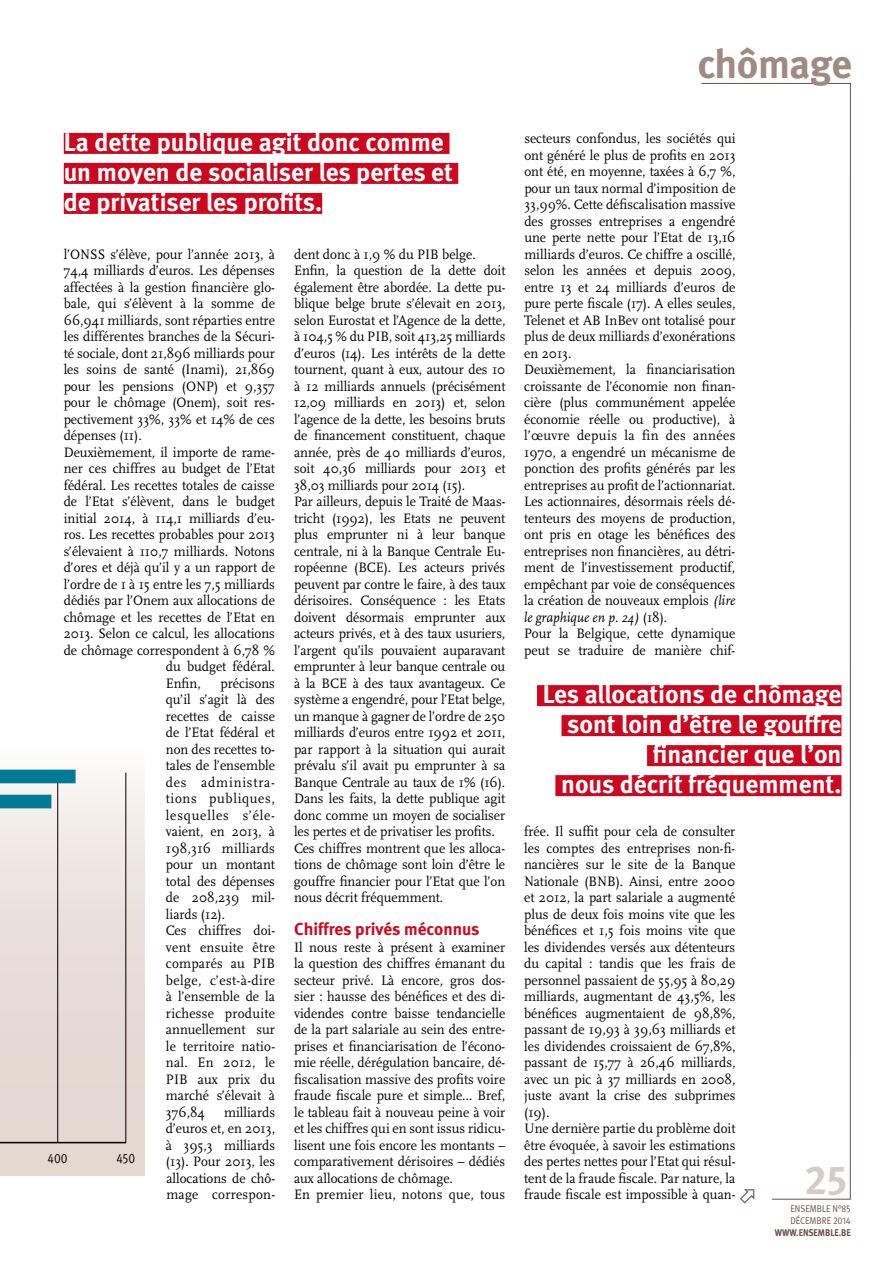
<style>
.page{position:relative;width:893px;height:1263px;background:#fff}
.page>*{position:absolute;margin:0;border:0;box-sizing:border-box;transform-origin:0 0}
.t1{font:700 40.5px "Meta";letter-spacing:-.015em;color:#a08b83}
.t2{font:40.5px "Meta Bold Expert";color:#d5cbc7}
.t3{font:700 25.5px/30px "Meta";color:#fff}
.t4{font:700 17.25px "Meta";color:#cd071e}
.t5{font:14.25px/16.5px "Scala";color:#000;scale:.95 1}
.t6{font:13.65px "Meta Normal Expert";color:#000;scale:.85 1}
.t7{font:9.75px/12px "Meta Normal";color:#6d5048;scale:.9 1}
.t8{font:700 9.75px "Meta";color:#6d5048;scale:.9 1}
.s1{font-style:italic}
.s2{font-family:"Meta Normal Expert"}
</style>
<div class="page">
<svg style="left:701px;top:83px;width:150px;height:1116px"></svg>
<div style="left:64px;top:133px;width:385px;height:21px;background:#cd071e"></div>
<div style="left:64px;top:163px;width:394px;height:21px;background:#cd071e"></div>
<div style="left:64px;top:193px;width:258px;height:21px;background:#cd071e"></div>
<div style="left:537px;top:685px;width:304px;height:21px;background:#cd071e"></div>
<div style="left:561px;top:715px;width:280px;height:21px;background:#cd071e"></div>
<div style="left:647px;top:745px;width:194px;height:21px;background:#cd071e"></div>
<div style="left:555px;top:775px;width:286px;height:21px;background:#cd071e"></div>
<div style="left:0;top:741px;width:145px;height:434px;background:linear-gradient(to bottom,#f8f4f2,#e0d0c8)"></div>
<svg style="left:0;top:768px;width:128px;height:376px;background:#e7ddd8"></svg>
<hr style="left:126px;top:772px;width:1px;height:371px;background:#000">
<hr style="left:57px;top:772px;width:1px;height:371px;background:#000">
<div style="left:0;top:770px;width:76px;height:13px;background:#007a96"></div>
<div style="left:0;top:795px;width:51px;height:13px;background:#007a96"></div>
<svg style="left:740px;top:1189px;width:14px;height:10px"></svg>
<h2 class="t3" style="left:64px;top:127px;width:391px">La dette publique agit donc comme un moyen de socialiser les pertes et de privatiser les profits.</h2>
<p class="t5" style="left:64px;top:246px;width:224px">l’ONSS s’élève, pour l’année 2013, à</p>
<p class="t5" style="left:64px;top:262px;width:224px">74,4 milliards d’euros. Les dépenses</p>
<p class="t5" style="left:64px;top:279px;width:224px">affectées à la gestion financière glo-</p>
<p class="t5" style="left:64px;top:295px;width:224px">bale, qui s’élèvent à la somme de</p>
<p class="t5" style="left:64px;top:312px;width:224px">66,941 milliards, sont réparties entre</p>
<p class="t5" style="left:64px;top:328px;width:224px">les différentes branches de la Sécuri-</p>
<p class="t5" style="left:64px;top:345px;width:224px">té sociale, dont 21,896 milliards pour</p>
<p class="t5" style="left:64px;top:361px;width:224px">les soins de santé (Inami), 21,869</p>
<p class="t5" style="left:64px;top:378px;width:224px">pour les pensions (ONP) et 9,357</p>
<p class="t5" style="left:64px;top:394px;width:224px">pour le chômage (Onem), soit res-</p>
<p class="t5" style="left:64px;top:411px;width:224px">pectivement 33%, 33% et 14% de ces</p>
<p class="t5" style="left:64px;top:427px;width:84px">dépenses (11).</p>
<p class="t5" style="left:64px;top:444px;width:224px">Deuxièmement, il importe de rame-</p>
<p class="t5" style="left:64px;top:460px;width:224px">ner ces chiffres au budget de l’Etat</p>
<p class="t5" style="left:64px;top:477px;width:224px">fédéral. Les recettes totales de caisse</p>
<p class="t5" style="left:64px;top:493px;width:224px">de l’Etat s’élèvent, dans le budget</p>
<p class="t5" style="left:64px;top:510px;width:224px">initial 2014, à 114,1 milliards d’eu-</p>
<p class="t5" style="left:64px;top:526px;width:224px">ros. Les recettes probables pour 2013</p>
<p class="t5" style="left:64px;top:543px;width:224px">s’élevaient à 110,7 milliards. Notons</p>
<p class="t5" style="left:64px;top:559px;width:224px">d’ores et déjà qu’il y a un rapport de</p>
<p class="t5" style="left:64px;top:576px;width:224px">l’ordre de 1 à 15 entre les 7,5 milliards</p>
<p class="t5" style="left:64px;top:592px;width:224px">dédiés par l’Onem aux allocations de</p>
<p class="t5" style="left:64px;top:609px;width:224px">chômage et les recettes de l’Etat en</p>
<p class="t5" style="left:64px;top:625px;width:224px">2013. Selon ce calcul, les allocations</p>
<p class="t5" style="left:64px;top:642px;width:224px">de chômage correspondent à 6,78 %</p>
<p class="t5" style="left:166px;top:658px;width:116px">du budget fédéral.</p>
<p class="t5" style="left:166px;top:675px;width:38px">Enfin,</p>
<p class="t5" style="left:166px;top:675px;width:116px;text-indent:55px">précisons qu’il s’agit là des recettes de caisse de l’Etat fédéral et non des recettes to&shy;tales de l’ensemble des administra&shy;tions publiques, lesquelles s’éle&shy;vaient, en 2013, à<br>198,316 milliards pour un montant total des dépenses de 208,239 mil&shy;liards (12).<br>Ces chiffres doi&shy;vent ensuite être comparés au PIB belge, c’est-à-dire à l’ensemble de la richesse produite annuellement sur le territoire natio&shy;nal. En 2012, le<br>PIB aux prix du marché s’élevait à<br>376,84</p>
<p class="t5" style="left:166px;top:1104px;width:116px;text-align:justify;text-indent:58px">milliards d’euros et, en 2013, à 395,3 milliards (13). Pour 2013, les allocations de chô&shy;mage correspon-</p>
<p class="t6" style="left:48px;top:1150px;width:25px">400</p>
<p class="t6" style="left:116px;top:1150px;width:24px">450</p>
<p class="t5" style="left:294px;top:246px;width:224px">dent donc à 1,9 % du PIB belge.<br>Enfin, la question de la dette doit également être abordée. La dette pu&shy;blique belge brute s’élevait en 2013, selon Eurostat et l’Agence de la dette, à 104,5 % du PIB, soit 413,25 milliards d’euros (14). Les intérêts de la dette tournent, quant à eux, autour des 10 à 12 milliards annuels (précisément 12,09 milliards en 2013) et, selon l’agence de la dette, les besoins bruts de financement constituent, chaque année, près de 40 milliards d’euros, soit 40,36 milliards pour 2013 et 38,03 milliards pour 2014 (15).<br>Par ailleurs, depuis le Traité de Maas&shy;tricht (1992), les Etats ne peuvent plus emprunter ni à leur banque centrale, ni à la Banque Centrale Eu&shy;ropéenne (BCE). Les acteurs privés peuvent par contre le faire, à des taux dérisoires. Conséquence : les Etats doivent désormais emprunter aux acteurs privés, et à des taux usuriers, l’argent qu’ils pouvaient auparavant emprunter à leur banque centrale ou à la BCE à des taux avantageux. Ce système a engendré, pour l’Etat belge, un manque à gagner de l’ordre de 250 milliards d’euros entre 1992 et 2011, par rapport à la situation qui aurait prévalu s’il avait pu emprunter à sa Banque Centrale au taux de 1% (16).<br>Dans les faits, la dette publique agit donc comme un moyen de socialiser les pertes et de privatiser les profits.<br>Ces chiffres montrent que les alloca&shy;tions de chômage sont loin d’être le gouffre financier pour l’Etat que l’on nous décrit fréquemment.</p>
<p class="t4" style="left:294px;top:919px;width:187px">Chiffres privés méconnus</p>
<p class="t5" style="left:294px;top:939px;width:224px">Il nous reste à présent à examiner la question des chiffres émanant du secteur privé. Là encore, gros dos&shy;sier : hausse des bénéfices et des di&shy;videndes contre baisse tendancielle de la part salariale au sein des entre&shy;prises et financiarisation de l’écono&shy;mie réelle, dérégulation bancaire, dé&shy;fiscalisation massive des profits voire fraude fiscale pure et simple… Bref, le tableau fait à nouveau peine à voir et les chiffres qui en sont issus ridicu&shy;lisent une fois encore les montants – comparativement dérisoires – dédiés aux allocations de chômage.<br>En premier lieu, notons que, tous</p>
<h1 class="t1" style="left:697px;top:40px;width:156px">chômage</h1>
<p class="t5" style="left:524px;top:130px;width:224px">secteurs confondus, les sociétés qui ont généré le plus de profits en 2013 ont été, en moyenne, taxées à 6,7 %, pour un taux normal d’imposition de 33,99%. Cette défiscalisation massive des grosses entreprises a engendré une perte nette pour l’Etat de 13,16 milliards d’euros. Ce chiffre a oscillé, selon les années et depuis 2009, entre 13 et 24 milliards d’euros de pure perte fiscale (17). A elles seules, Telenet et AB InBev ont totalisé pour plus de deux milliards d’exonérations en 2013.<br>Deuxièmement, la financiarisation croissante de l’économie non finan&shy;cière (plus communément appelée économie réelle ou productive), à l’œuvre depuis la fin des années 1970, a engendré un mécanisme de ponction des profits générés par les entreprises au profit de l’actionnariat.<br>Les actionnaires, désormais réels dé&shy;tenteurs des moyens de production, ont pris en otage les bénéfices des entreprises non financières, au détri&shy;ment de l’investissement productif, empêchant par voie de conséquences la création de nouveaux emplois <span class="s1">(lire le graphique en p. 24)</span> (18).<br>Pour la Belgique, cette dynamique peut se traduire de manière chif-</p>
<h2 class="t3" style="left:543px;top:679px;width:300px;text-align:right">Les allocations de chômage sont loin d’être le gouffre financier que l’on<br>nous décrit fréquemment.</h2>
<p class="t5" style="left:524px;top:823px;width:224px">frée. Il suffit pour cela de consulter les comptes des entreprises non-fi&shy;nancières sur le site de la Banque Nationale (BNB). Ainsi, entre 2000 et 2012, la part salariale a augmenté plus de deux fois moins vite que les bénéfices et 1,5 fois moins vite que les dividendes versés aux détenteurs du capital : tandis que les frais de personnel passaient de 55,95 à 80,29 milliards, augmentant de 43,5%, les bénéfices augmentaient de 98,8%, passant de 19,93 à 39,63 milliards et les dividendes croissaient de 67,8%, passant de 15,77 à 26,46 milliards, avec un pic à 37 milliards en 2008, juste avant la crise des subprimes (19).<br>Une dernière partie du problème doit être évoquée, à savoir les estimations des pertes nettes pour l’Etat qui résul&shy;tent de la fraude fiscale. Par nature, la fraude fiscale est impossible à quan-</p>
<h1 class="t2" style="left:805px;top:1156px;width:44px">25</h1>
<p class="t7" style="left:790px;top:1203px;width:69px">ENSEMBLE N°<span class="s2">85<br></span>DÉCEMBRE <span class="s2">2014</span></p>
<p class="t8" style="left:775px;top:1227px;width:80px">www.ensemble.be</p>
</div>
